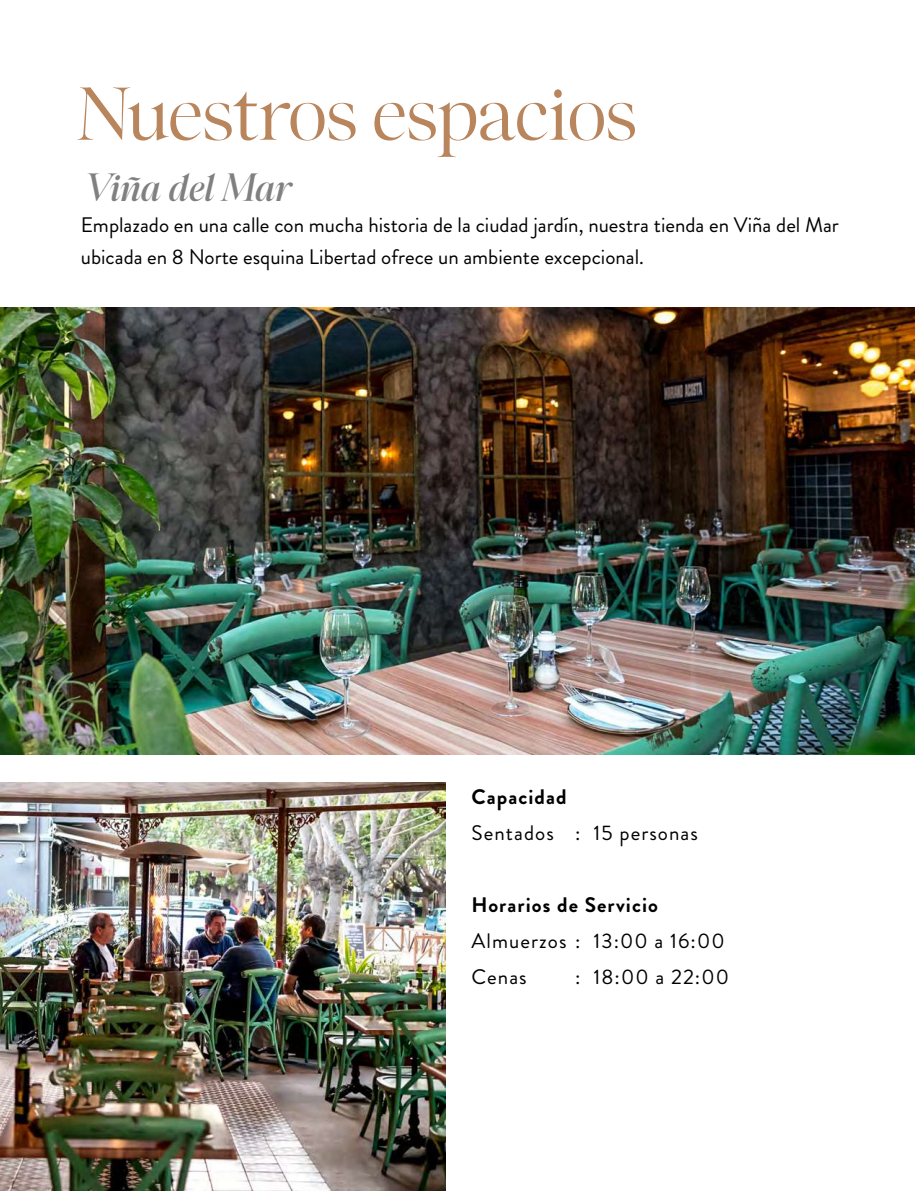
<style>
.page{position:relative;width:915px;height:1191px;background:#fff}
.page>*{position:absolute;margin:0;border:0;box-sizing:border-box;transform-origin:0 0}
.t1{font:300 54px "Megafield";letter-spacing:-.03em;color:#b8855d}
.t2{font:italic 500 27px "Megafield";letter-spacing:-.04em;color:#808080}
.t3{font:21px/31.5px "Brandon Grotesque";color:#000}
.t4{font:21px/36px "Brandon Grotesque";letter-spacing:.05em;color:#000}
.t5{font:700 21px "Brandon Grotesque";letter-spacing:.05em;color:#000}
</style>
<div class="page">
<img style="left:0;top:783px;width:446px;height:408px">
<img style="left:0;top:308px;width:914px;height:446px">
<h1 class="t1" style="left:76px;top:90px;width:562px">Nuestros espacios</h1>
<p class="t2" style="left:81px;top:176px;width:211px">Viña del Mar</p>
<p class="t3" style="left:81px;top:209px;width:759px">Emplazado en una calle con mucha historia de la ciudad jardín, nuestra tienda en Viña del Mar ubicada en 8 Norte esquina Libertad ofrece un ambiente excepcional.</p>
<p class="t5" style="left:471px;top:781px;width:96px">Capacidad</p>
<p class="t4" style="left:471px;top:814px;width:228px">Sentados : 15 personas</p>
<p class="t5" style="left:471px;top:889px;width:188px">Horarios de Servicio</p>
<p class="t4" style="left:471px;top:922px;width:254px">Almuerzos : 13:00 a 16:00<br>Cenas</p>
<p class="t3" style="left:575px;top:961px;width:155px">: 18:00 a 22:00</p>
</div>
